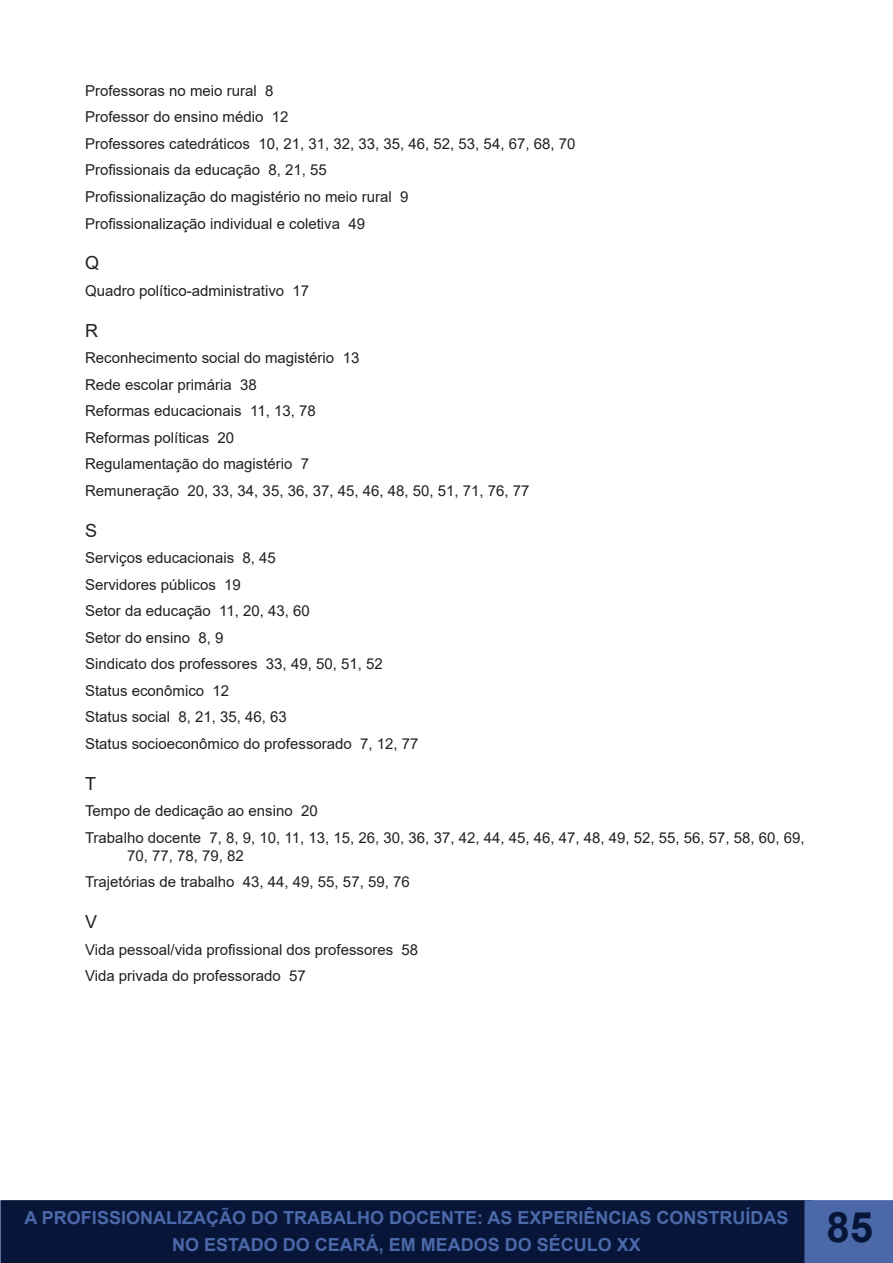
<style>
.page{position:relative;width:893px;height:1263px;background:#fff}
.page>*{position:absolute;margin:0;border:0;box-sizing:border-box;transform-origin:0 0}
.t1{font:700 42px "Arial";color:#071538}
.t2{font:700 18px/27px "Arial";color:#4b68a8;text-align:center}
.t3{font:18px "Arial";color:#231f20}
.t4{font:15px/18px "Arial";color:#231f20}
</style>
<div class="page">
<svg style="left:0;top:1200px;width:1px;height:63px"></svg>
<div style="left:1px;top:1200px;width:811px;height:63px;background:#071538;border:2px solid #071538"></div>
<div style="left:804px;top:1200px;width:89px;height:63px;background:#4b68a8"></div>
<p class="t4" style="left:85px;top:82px;width:190px">Professoras no meio rural 8</p>
<p class="t4" style="left:85px;top:108px;width:205px">Professor do ensino médio 12</p>
<p class="t4" style="left:85px;top:135px;width:492px">Professores catedráticos 10, 21, 31, 32, 33, 35, 46, 52, 53, 54, 67, 68, 70</p>
<p class="t4" style="left:85px;top:161px;width:243px">Profissionais da educação 8, 21, 55</p>
<p class="t4" style="left:85px;top:188px;width:325px">Profissionalização do magistério no meio rural 9</p>
<p class="t4" style="left:85px;top:214px;width:282px">Profissionalização individual e coletiva 49</p>
<p class="t3" style="left:85px;top:251px;width:16px">Q</p>
<p class="t4" style="left:85px;top:282px;width:226px">Quadro político-administrativo 17</p>
<p class="t3" style="left:85px;top:318px;width:14px">R</p>
<p class="t4" style="left:85px;top:349px;width:276px">Reconhecimento social do magistério 13</p>
<p class="t4" style="left:85px;top:375px;width:173px">Rede escolar primária 38</p>
<p class="t4" style="left:85px;top:402px;width:232px">Reformas educacionais 11, 13, 78</p>
<p class="t4" style="left:85px;top:428px;width:151px">Reformas políticas 20</p>
<p class="t4" style="left:85px;top:455px;width:226px">Regulamentação do magistério 7</p>
<p class="t4" style="left:85px;top:481px;width:446px">Remuneração 20, 33, 34, 35, 36, 37, 45, 46, 48, 50, 51, 71, 76, 77</p>
<p class="t3" style="left:85px;top:518px;width:14px">S</p>
<p class="t4" style="left:85px;top:549px;width:192px">Serviços educacionais 8, 45</p>
<p class="t4" style="left:85px;top:575px;width:157px">Servidores públicos 19</p>
<p class="t4" style="left:85px;top:602px;width:226px">Setor da educação 11, 20, 43, 60</p>
<p class="t4" style="left:85px;top:628px;width:140px">Setor do ensino 8, 9</p>
<p class="t4" style="left:85px;top:655px;width:299px">Sindicato dos professores 33, 49, 50, 51, 52</p>
<p class="t4" style="left:85px;top:681px;width:146px">Status econômico 12</p>
<p class="t4" style="left:85px;top:708px;width:203px">Status social 8, 21, 35, 46, 63</p>
<p class="t4" style="left:85px;top:734px;width:335px">Status socioeconômico do professorado 7, 12, 77</p>
<p class="t3" style="left:85px;top:771px;width:12px">T</p>
<p class="t4" style="left:85px;top:802px;width:234px">Tempo de dedicação ao ensino 20</p>
<p class="t4" style="left:127px;top:828px;width:679px;text-indent:-42px">Trabalho docente 7, 8, 9, 10, 11, 13, 15, 26, 30, 36, 37, 42, 44, 45, 46, 47, 48, 49, 52, 55, 56, 57, 58, 60, 69,<br>70, 77, 78, 79, 82</p>
<p class="t4" style="left:85px;top:873px;width:326px">Trajetórias de trabalho 43, 44, 49, 55, 57, 59, 76</p>
<p class="t3" style="left:85px;top:909px;width:14px">V</p>
<p class="t4" style="left:85px;top:940px;width:335px">Vida pessoal/vida profissional dos professores 58</p>
<p class="t4" style="left:85px;top:967px;width:222px">Vida privada do professorado 57</p>
<p class="t2" style="left:25px;top:1204px;width:765px">A PROFISSIONALIZAÇÃO DO TRABALHO DOCENTE: AS EXPERIÊNCIAS CONSTRUÍDAS<br>NO ESTADO DO CEARÁ, EM MEADOS DO SÉCULO XX</p>
<h1 class="t1" style="left:826px;top:1198px;width:48px">85</h1>
</div>
